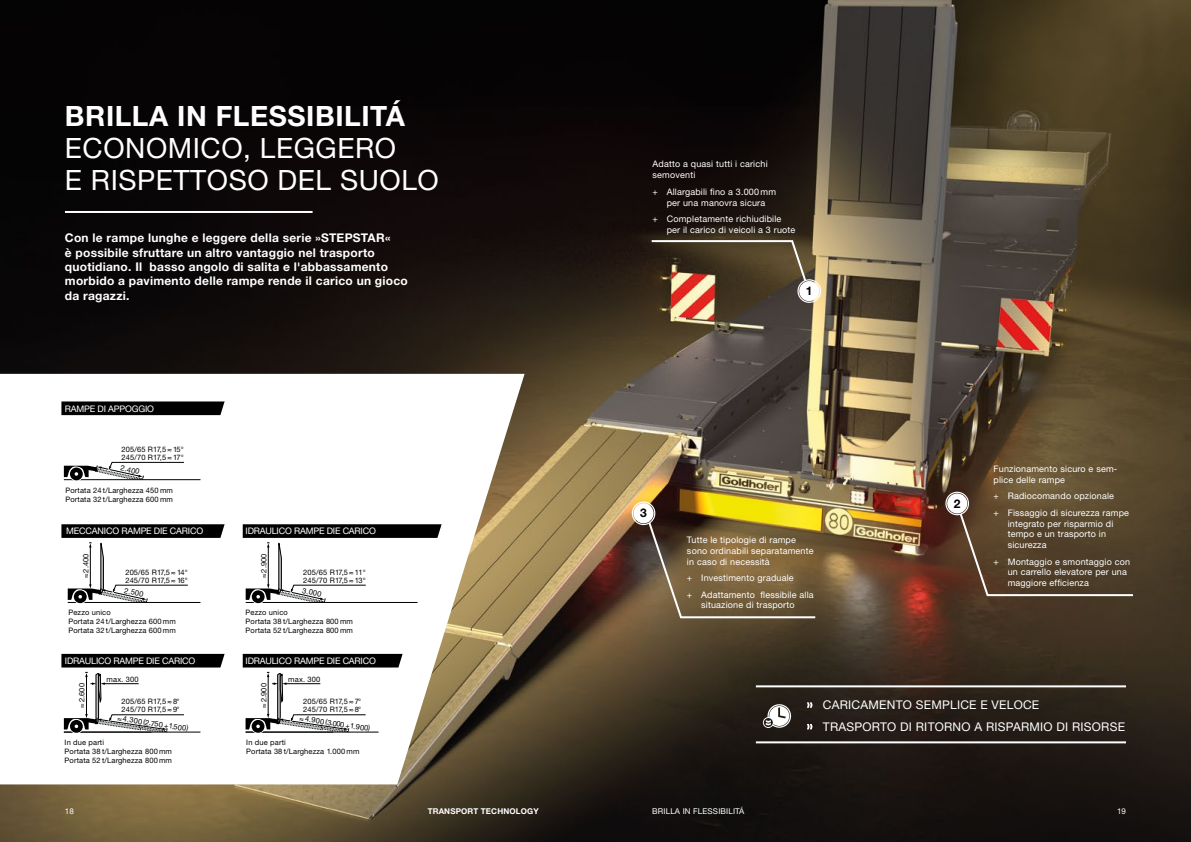
<style>
.page{position:relative;width:1191px;height:842px;background:#fff}
.page>*{position:absolute;margin:0;border:0;box-sizing:border-box;transform-origin:0 0}
.GOL_Headline_inside{font:28px/32px "Helvetica Neue LT Com";letter-spacing:.02em;color:#fff}
.GOL_Headline_inside-2{font:700 28px "Helvetica Neue LT Com";letter-spacing:.02em;color:#fff}
.GOL_leadtext_white{font:700 12px/14.4px "Helvetica Neue LT Com";letter-spacing:.02em;color:#fff}
.GOL_zitat_NEU_Def{font:12px/21.6px "Helvetica Neue LT Com";letter-spacing:.02em;color:#fff}
.t1{font:700 12px "Helvetica Neue LT Com";color:#000}
.GOL_copylist{font:9px/10.8px "Helvetica Neue LT Com";letter-spacing:.02em;color:#fff}
.GOL_copylist-2{font:9px "Helvetica Neue LT Com";letter-spacing:-.02em;color:#fff}
.GOL_column_sector{font:8px "Helvetica Neue LT Std";letter-spacing:.02em;color:#fff}
.GOL_column_title{font:700 8px "Helvetica Neue LT Com";letter-spacing:.02em;color:#fff}
.t2{font:8px "Helvetica Neue LT Com";color:#fff}
.GOL_copylist-3{font:7.5px/9px "Helvetica Neue LT Com";letter-spacing:.02em;color:#000}
</style>
<div class="page">
<img style="left:0;top:0;width:1191px;height:842px">
<svg style="left:0;top:374px;width:437px;height:410px"></svg>
<hr style="left:64px;top:479px;width:136px;height:1px;background:#000">
<svg style="left:64px;top:462px;width:121px;height:18px"></svg>
<div style="left:69px;top:719px;width:15px;height:15px;background:#fff;border-radius:50%"></div>
<div style="left:251px;top:719px;width:14px;height:15px;background:#fff;border-radius:50%"></div>
<svg style="left:61px;top:647px;width:341px;height:86px"></svg>
<svg style="left:61px;top:395px;width:182px;height:27px"></svg>
<svg style="left:61px;top:517px;width:376px;height:86px"></svg>
<hr style="left:756px;top:685px;width:370px;height:2px;background:#fff">
<hr style="left:756px;top:741px;width:370px;height:2px;background:#fff">
<svg style="left:807px;top:702px;width:5px;height:6px"></svg>
<svg style="left:807px;top:724px;width:5px;height:5px"></svg>
<svg style="left:763px;top:704px;width:28px;height:24px"></svg>
<hr style="left:65px;top:211px;width:247px;height:2px;background:#fff">
<svg style="left:668px;top:533px;width:180px;height:65px"></svg>
<svg style="left:754px;top:501px;width:63px;height:118px;background:#907a36"></svg>
<svg style="left:945px;top:492px;width:190px;height:105px;background:#5c4932"></svg>
<svg style="left:754px;top:239px;width:67px;height:64px;background:#73664f"></svg>
<svg style="left:437px;top:0;width:158px;height:842px;background:#544939"></svg>
<svg style="left:595px;top:0;width:159px;height:842px;background:#423526"></svg>
<p class="GOL_Headline_inside-2" style="left:65px;top:98px;width:341px">BRILLA IN FLESSIBILITÁ</p>
<p class="GOL_Headline_inside" style="left:65px;top:131px;width:375px">ECONOMICO, LEGGERO<br>E RISPETTOSO DEL SUOLO</p>
<p class="GOL_leadtext_white" style="left:65px;top:230px;width:344px">Con le rampe lunghe e leggere della serie »STEPSTAR«<br>è possibile sfruttare un altro vantaggio nel trasporto quotidiano. Il basso angolo di salita e l'abbassamento morbido a pavimento delle rampe rende il carico un gioco da ragazzi.</p>
<p class="GOL_copylist-2" style="left:65px;top:403px;width:91px">RAMPE DI APPOGGIO</p>
<p class="GOL_copylist-3" style="left:121px;top:444px;width:64px">205/65 R17,5 ≈ 15°</p>
<p class="GOL_copylist-3" style="left:121px;top:452px;width:64px">245/70 R17,5 ≈ 17°</p>
<p class="GOL_copylist-3" style="left:122px;top:463px;width:21px;rotate:12deg">2.400</p>
<p class="GOL_copylist-3" style="left:65px;top:485px;width:109px">Portata 24 t/Larghezza 450 mm</p>
<p class="GOL_copylist-3" style="left:65px;top:494px;width:109px">Portata 32 t/Larghezza 600 mm</p>
<p class="GOL_copylist-2" style="left:66px;top:525px;width:138px">MECCANICO RAMPE DIE CARICO</p>
<p class="GOL_copylist-2" style="left:245px;top:525px;width:132px">IDRAULICO RAMPE DIE CARICO</p>
<p class="GOL_copylist-3" style="left:81px;top:578px;width:27px;rotate:-90deg">≈ 2.400</p>
<p class="GOL_copylist-3" style="left:125px;top:567px;width:64px">205/65 R17,5 ≈ 14°</p>
<p class="GOL_copylist-3" style="left:125px;top:575px;width:64px">245/70 R17,5 ≈ 16°</p>
<p class="GOL_copylist-3" style="left:125px;top:586px;width:21px;rotate:12deg">2.500</p>
<p class="GOL_copylist-3" style="left:68px;top:608px;width:109px">Pezzo unico<br>Portata 24 t/Larghezza 600 mm</p>
<p class="GOL_copylist-3" style="left:68px;top:626px;width:109px">Portata 32 t/Larghezza 600 mm</p>
<p class="GOL_copylist-3" style="left:259px;top:578px;width:27px;rotate:-90deg">≈ 2.900</p>
<p class="GOL_copylist-3" style="left:245px;top:608px;width:44px">Pezzo unico</p>
<p class="GOL_copylist-3" style="left:245px;top:617px;width:109px">Portata 38 t/Larghezza 800 mm</p>
<p class="GOL_copylist-3" style="left:245px;top:626px;width:109px">Portata 52 t/Larghezza 800 mm</p>
<p class="GOL_copylist-3" style="left:303px;top:567px;width:64px">205/65 R17,5 ≈ 11°</p>
<p class="GOL_copylist-3" style="left:303px;top:575px;width:64px">245/70 R17,5 ≈ 13°</p>
<p class="GOL_copylist-3" style="left:303px;top:586px;width:21px;rotate:12deg">3.000</p>
<p class="GOL_copylist-2" style="left:65px;top:655px;width:132px">IDRAULICO RAMPE DIE CARICO</p>
<p class="GOL_copylist-2" style="left:245px;top:655px;width:132px">IDRAULICO RAMPE DIE CARICO</p>
<p class="GOL_copylist-3" style="left:107px;top:675px;width:34px">max. 300</p>
<p class="GOL_copylist-3" style="left:77px;top:708px;width:27px;rotate:-90deg">≈ 2.600</p>
<p class="GOL_copylist-3" style="left:65px;top:737px;width:109px">In due parti<br>Portata 38 t/Larghezza 800 mm</p>
<p class="GOL_copylist-3" style="left:65px;top:755px;width:109px">Portata 52 t/Larghezza 800 mm</p>
<p class="GOL_copylist-3" style="left:121px;top:697px;width:60px">205/65 R17,5 ≈ 8°</p>
<p class="GOL_copylist-3" style="left:121px;top:705px;width:60px">245/70 R17,5 ≈ 9°</p>
<p class="GOL_copylist-3" style="left:118px;top:713px;width:73px;rotate:9deg">≈ 4.300 (2.750 +1.500)</p>
<p class="GOL_copylist-3" style="left:288px;top:675px;width:34px">max. 300</p>
<p class="GOL_copylist-3" style="left:259px;top:708px;width:27px;rotate:-90deg">≈ 2.900</p>
<p class="GOL_copylist-3" style="left:246px;top:737px;width:115px">In due parti<br>Portata 38 t/Larghezza 1.000 mm</p>
<p class="GOL_copylist-3" style="left:303px;top:697px;width:60px">205/65 R17,5 ≈ 7°</p>
<p class="GOL_copylist-3" style="left:303px;top:705px;width:60px">245/70 R17,5 ≈ 8°</p>
<p class="GOL_copylist-3" style="left:300px;top:713px;width:73px;rotate:9deg">≈ 4.900 (3.000 +1.900)</p>
<p class="GOL_copylist" style="left:652px;top:159px;width:117px">Adatto a quasi tutti i carichi semoventi</p>
<p class="GOL_copylist" style="left:652px;top:186px;width:125px;text-align:center">+ Allargabili fino a 3.000 mm per una manovra sicura</p>
<p class="GOL_copylist" style="left:666px;top:213px;width:130px;text-indent:-14px">+ Completamente richiudibile per il carico di veicoli a 3 ruote</p>
<p class="t1" style="left:806px;top:283px;width:8px">1</p>
<p class="t1" style="left:640px;top:505px;width:8px">3</p>
<p class="GOL_copylist" style="left:687px;top:534px;width:128px">Tutte le tipologie di rampe sono ordinabili separatamente in caso di necessità</p>
<p class="GOL_copylist" style="left:687px;top:572px;width:108px">+ Investimento graduale</p>
<p class="GOL_copylist" style="left:687px;top:589px;width:128px;text-align:center">+ Adattamento flessibile alla situazione di trasporto</p>
<p class="t1" style="left:954px;top:496px;width:8px">2</p>
<p class="GOL_copylist" style="left:993px;top:463px;width:125px">Funzionamento sicuro e sem&shy;plice delle rampe</p>
<p class="GOL_copylist" style="left:993px;top:490px;width:122px">+ Radiocomando opzionale</p>
<p class="GOL_copylist" style="left:1007px;top:507px;width:123px;text-indent:-14px">+ Fissaggio di sicurezza rampe integrato per risparmio di tempo e un trasporto in sicurezza</p>
<p class="GOL_copylist" style="left:1007px;top:556px;width:124px;text-indent:-14px">+ Montaggio e smontaggio con un carrello elevatore per una maggiore efficienza</p>
<p class="GOL_zitat_NEU_Def" style="left:823px;top:694px;width:304px">CARICAMENTO SEMPLICE E VELOCE<br>TRASPORTO DI RITORNO A RISPARMIO DI RISORSE</p>
<p class="t2" style="left:65px;top:806px;width:10px">18</p>
<p class="GOL_column_title" style="left:428px;top:806px;width:113px">TRANSPORT TECHNOLOGY</p>
<p class="GOL_column_sector" style="left:652px;top:806px;width:94px">BRILLA IN FLESSIBILITÁ</p>
<p class="t2" style="left:1117px;top:806px;width:10px">19</p>
</div>
